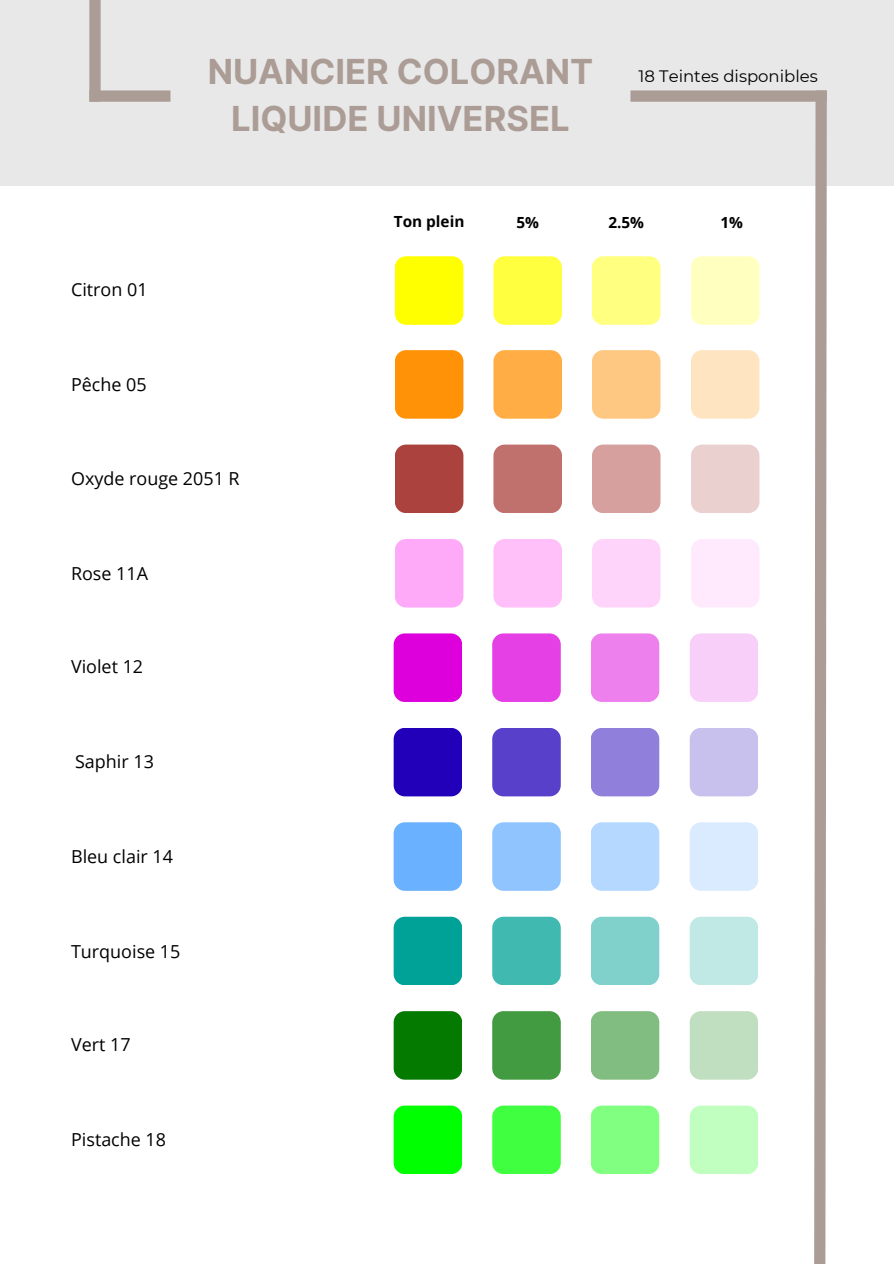
<style>
.page{position:relative;width:894px;height:1264px;background:#fff}
.page>*{position:absolute;margin:0;border:0;box-sizing:border-box;transform-origin:0 0}
.t1{font:700 34.5px/47.2px "Inter";color:#ab9c95;text-align:center}
.t2{font:18px "Open Sans";color:#000}
.t3{font:16.5px "Montserrat";color:#000}
.t4{font:700 15.3px "Open Sans";color:#000}
</style>
<div class="page">
<div style="left:0;top:0;width:893px;height:186px;background:#e8e8e8"></div>
<div style="left:89px;top:90px;width:81px;height:12px;background:#ab9c95"></div>
<div style="left:89px;top:0;width:12px;height:102px;background:#ab9c95"></div>
<div style="left:630px;top:90px;width:196px;height:12px;background:#ab9c95"></div>
<svg style="left:808px;top:90px;width:19px;height:1173px"></svg>
<div style="left:395px;top:256px;width:68px;height:69px;background:#ff0"></div>
<div style="left:493px;top:256px;width:69px;height:69px;background:#ffff40"></div>
<div style="left:592px;top:256px;width:68px;height:69px;background:#ffff80"></div>
<div style="left:691px;top:256px;width:68px;height:69px;background:#ffffc0"></div>
<div style="left:395px;top:350px;width:68px;height:68px;background:#ff9206"></div>
<div style="left:493px;top:350px;width:69px;height:68px;background:#ffad44"></div>
<div style="left:592px;top:350px;width:68px;height:68px;background:#ffc882"></div>
<div style="left:691px;top:350px;width:68px;height:68px;background:#ffe4c1"></div>
<div style="left:395px;top:444px;width:68px;height:69px;background:#ac423d"></div>
<div style="left:493px;top:444px;width:69px;height:69px;background:#c0716d"></div>
<div style="left:592px;top:444px;width:68px;height:69px;background:#d5a09e"></div>
<div style="left:691px;top:444px;width:68px;height:69px;background:#ead0cf"></div>
<div style="left:395px;top:539px;width:68px;height:68px;background:#ffaaf8"></div>
<div style="left:493px;top:539px;width:69px;height:68px;background:#ffbff9"></div>
<div style="left:592px;top:539px;width:68px;height:68px;background:#ffd4fb"></div>
<div style="left:691px;top:539px;width:68px;height:68px;background:#ffeafd"></div>
<div style="left:393px;top:633px;width:69px;height:69px;background:#d0d"></div>
<div style="left:492px;top:633px;width:68px;height:69px;background:#e540e5"></div>
<div style="left:591px;top:633px;width:68px;height:69px;background:#ee80ee"></div>
<div style="left:689px;top:633px;width:69px;height:69px;background:#f8cff8"></div>
<div style="left:393px;top:728px;width:69px;height:68px;background:#2200b9"></div>
<div style="left:492px;top:728px;width:68px;height:68px;background:#5940ca"></div>
<div style="left:591px;top:728px;width:68px;height:68px;background:#9080dc"></div>
<div style="left:689px;top:728px;width:69px;height:68px;background:#c8c0ed"></div>
<div style="left:393px;top:822px;width:69px;height:68px;background:#6ab1ff"></div>
<div style="left:492px;top:822px;width:68px;height:68px;background:#8fc4ff"></div>
<div style="left:591px;top:822px;width:68px;height:68px;background:#b4d8ff"></div>
<div style="left:689px;top:822px;width:69px;height:68px;background:#daebff"></div>
<div style="left:393px;top:916px;width:69px;height:69px;background:#00a298"></div>
<div style="left:492px;top:916px;width:68px;height:69px;background:#40b9b1"></div>
<div style="left:591px;top:916px;width:68px;height:69px;background:#80d0cb"></div>
<div style="left:689px;top:916px;width:69px;height:69px;background:#c0e8e5"></div>
<div style="left:393px;top:1011px;width:69px;height:68px;background:#047a00"></div>
<div style="left:492px;top:1011px;width:68px;height:68px;background:#429b40"></div>
<div style="left:591px;top:1011px;width:68px;height:68px;background:#81bc80"></div>
<div style="left:689px;top:1011px;width:69px;height:68px;background:#c0dec0"></div>
<div style="left:393px;top:1105px;width:69px;height:69px;background:#0f0"></div>
<div style="left:492px;top:1105px;width:68px;height:69px;background:#40ff40"></div>
<div style="left:591px;top:1105px;width:68px;height:69px;background:#80ff80"></div>
<div style="left:689px;top:1105px;width:69px;height:69px;background:#c0ffc0"></div>
<h1 class="t1" style="left:207px;top:48px;width:387px">NUANCIER COLORANT<br>LIQUIDE UNIVERSEL</h1>
<h2 class="t3" style="left:638px;top:66px;width:181px">18 Teintes disponibles</h2>
<h2 class="t2" style="left:71px;top:277px;width:78px">Citron 01</h2>
<h2 class="t2" style="left:71px;top:372px;width:77px">Pêche 05</h2>
<h2 class="t2" style="left:71px;top:465px;width:170px">Oxyde rouge 2051 R</h2>
<h2 class="t2" style="left:71px;top:560px;width:79px">Rose 11A</h2>
<h2 class="t2" style="left:71px;top:654px;width:74px">Violet 12</h2>
<h2 class="t2" style="left:75px;top:748px;width:80px">Saphir 13</h2>
<h2 class="t2" style="left:71px;top:844px;width:103px">Bleu clair 14</h2>
<h2 class="t2" style="left:71px;top:938px;width:111px">Turquoise 15</h2>
<h2 class="t2" style="left:71px;top:1031px;width:61px">Vert 17</h2>
<h2 class="t2" style="left:71px;top:1126px;width:96px">Pistache 18</h2>
<p class="t4" style="left:393px;top:210px;width:72px">Ton plein</p>
<p class="t4" style="left:516px;top:211px;width:24px">5%</p>
<p class="t4" style="left:608px;top:211px;width:37px">2.5%</p>
<p class="t4" style="left:720px;top:211px;width:24px">1%</p>
</div>
